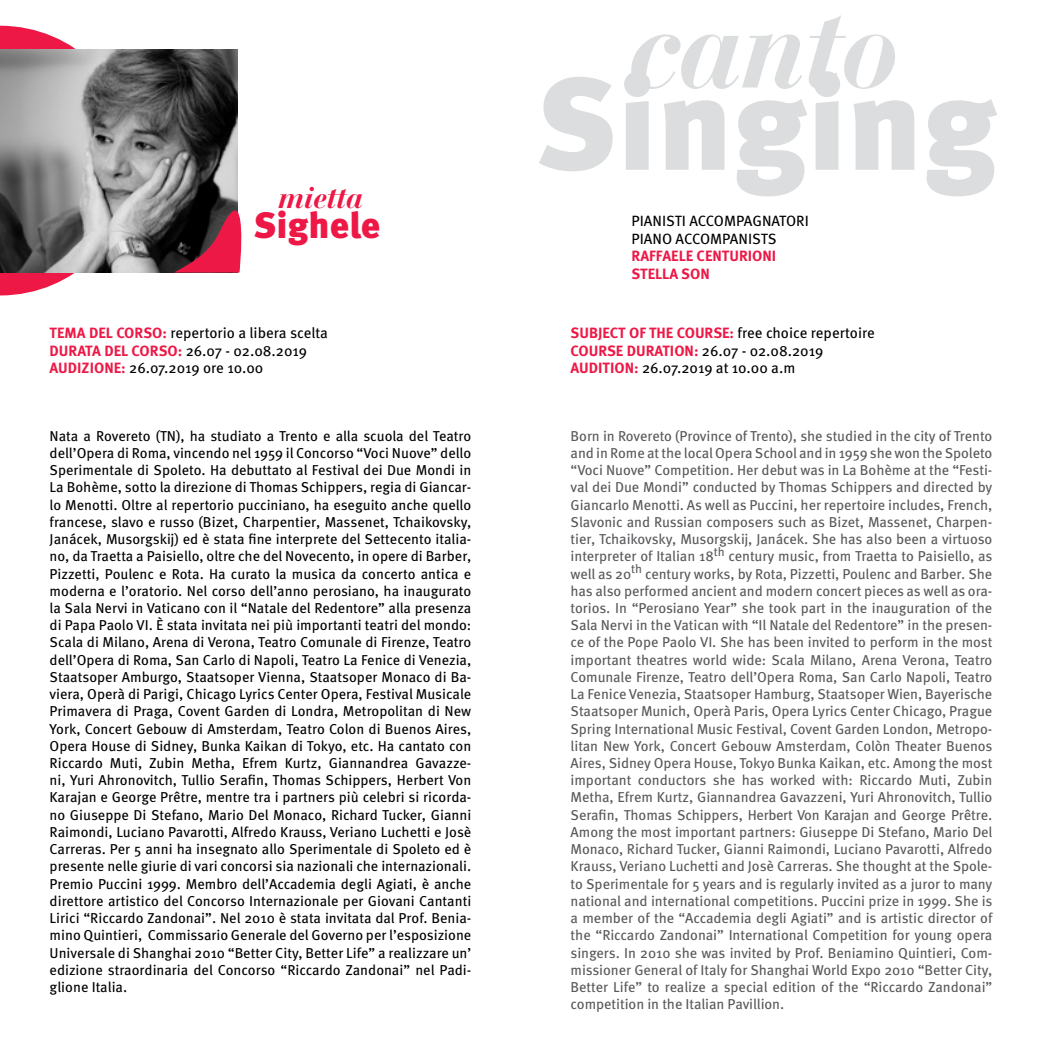
<style>
.page{position:relative;width:1042px;height:1042px;background:#fff}
.page>*{position:absolute;margin:0;border:0;box-sizing:border-box;transform-origin:0 0}
.t1{font:900 131.25px "Meta Pro";color:#dcddde}
.t2{font:italic 700 119px "Bauer Bodoni Std";letter-spacing:-.025em;color:#dcddde}
.t3{font:900 36.75px "Meta Pro";color:#ed1846}
.t4{font:italic 700 31.5px "Bauer Bodoni Std";letter-spacing:-.025em;color:#ed1846}
.t5{font:14.88px/17.5px "Meta Pro";color:#000}
.t6{font:700 14.88px/17.5px "Meta Pro";color:#ed1846}
.t7{font:14.35px/17.2px "Meta Pro";letter-spacing:-.005em;color:#58595b;text-align:justify}
.t8{font:14.35px/17.2px "Meta Pro";color:#000;text-align:justify}
.s1{font-weight:700;color:#ed1846}
</style>
<div class="page">
<svg style="left:0;top:26px;width:135px;height:269px"></svg>
<img style="left:0;top:50px;width:238px;height:223px">
<svg style="left:174px;top:167px;width:68px;height:106px;background:#733b47"></svg>
<h3 class="t4" style="left:278px;top:178px;width:87px">mietta</h3>
<h3 class="t3" style="left:254px;top:202px;width:128px">Sighele</h3>
<p class="t5" style="left:50px;top:325px;width:280px"><span class="s1">TEMA DEL CORSO:</span> repertorio a libera scelta<br><span class="s1">DURATA DEL CORSO:</span> 26.07 - 02.08.2019<br><span class="s1">AUDIZIONE:</span> 26.07.2019 ore 10.00</p>
<p class="t8" style="left:50px;top:428px;width:423px">Nata a Rovereto (TN), ha studiato a Trento e alla scuola del Teatro dell’Opera di Roma, vincendo nel 1959 il Concorso “Voci Nuove” dello Sperimentale di Spoleto. Ha debuttato al Festival dei Due Mondi in La Bohème, sotto la direzione di Thomas Schippers, regia di Giancar&shy;lo Menotti. Oltre al repertorio pucciniano, ha eseguito anche quello francese, slavo e russo (Bizet, Charpentier, Massenet, Tchaikovsky, Janácek, Musorgskij) ed è stata fine interprete del Settecento italia&shy;no, da Traetta a Paisiello, oltre che del Novecento, in opere di Barber, Pizzetti, Poulenc e Rota. Ha curato la musica da concerto antica e moderna e l’oratorio. Nel corso dell’anno perosiano, ha inaugurato la Sala Nervi in Vaticano con il “Natale del Redentore” alla presenza di Papa Paolo VI. È stata invitata nei più importanti teatri del mondo:<br>Scala di Milano, Arena di Verona, Teatro Comunale di Firenze, Teatro dell’Opera di Roma, San Carlo di Napoli, Teatro La Fenice di Venezia, Staatsoper Amburgo, Staatsoper Vienna, Staatsoper Monaco di Ba&shy;viera, Operà di Parigi, Chicago Lyrics Center Opera, Festival Musicale Primavera di Praga, Covent Garden di Londra, Metropolitan di New York, Concert Gebouw di Amsterdam, Teatro Colon di Buenos Aires, Opera House di Sidney, Bunka Kaikan di Tokyo, etc. Ha cantato con Riccardo Muti, Zubin Metha, Efrem Kurtz, Giannandrea Gavazze&shy;ni, Yuri Ahronovitch, Tullio Serafin, Thomas Schippers, Herbert Von Karajan e George Prêtre, mentre tra i partners più celebri si ricorda&shy;no Giuseppe Di Stefano, Mario Del Monaco, Richard Tucker, Gianni Raimondi, Luciano Pavarotti, Alfredo Krauss, Veriano Luchetti e Josè Carreras. Per 5 anni ha insegnato allo Sperimentale di Spoleto ed è presente nelle giurie di vari concorsi sia nazionali che internazionali.<br>Premio Puccini 1999. Membro dell’Accademia degli Agiati, è anche direttore artistico del Concorso Internazionale per Giovani Cantanti Lirici “Riccardo Zandonai”. Nel 2010 è stata invitata dal Prof. Benia&shy;mino Quintieri, Commissario Generale del Governo per l’esposizione Universale di Shanghai 2010 “Better City, Better Life” a realizzare un’ edizione straordinaria del Concorso “Riccardo Zandonai” nel Padi&shy;glione Italia.</p>
<h2 class="t2" style="left:629px;top:-27px;width:274px">canto</h2>
<h1 class="t1" style="left:535px;top:41px;width:463px">Singing</h1>
<p class="t5" style="left:631px;top:213px;width:179px">PIANISTI ACCOMPAGNATORI<br>PIANO ACCOMPANISTS</p>
<p class="t6" style="left:631px;top:248px;width:146px">RAFFAELE CENTURIONI<br>STELLA SON</p>
<p class="t5" style="left:570px;top:325px;width:306px"><span class="s1">SUBJECT OF THE COURSE:</span> free choice repertoire<br><span class="s1">COURSE DURATION:</span> 26.07 - 02.08.2019<br><span class="s1">AUDITION:</span> 26.07.2019 at 10.00 a.m</p>
<p class="t7" style="left:570px;top:428px;width:423px">Born in Rovereto (Province of Trento), she studied in the city of Trento and in Rome at the local Opera School and in 1959 she won the Spoleto “Voci Nuove” Competition. Her debut was in La Bohème at the “Festi&shy;val dei Due Mondi” conducted by Thomas Schippers and directed by Giancarlo Menotti. As well as Puccini, her repertoire includes, French, Slavonic and Russian composers such as Bizet, Massenet, Charpen&shy;tier, Tchaikovsky, Musorgskij, Janácek. She has also been a virtuoso interpreter of Italian 18<sup>th</sup> century music, from Traetta to Paisiello, as well as 20<sup>th</sup> century works, by Rota, Pizzetti, Poulenc and Barber. She has also performed ancient and modern concert pieces as well as ora&shy;torios. In “Perosiano Year” she took part in the inauguration of the Sala Nervi in the Vatican with “Il Natale del Redentore” in the presen&shy;ce of the Pope Paolo VI. She has been invited to perform in the most important theatres world wide: Scala Milano, Arena Verona, Teatro Comunale Firenze, Teatro dell’Opera Roma, San Carlo Napoli, Teatro La Fenice Venezia, Staatsoper Hamburg, Staatsoper Wien, Bayerische Staatsoper Munich, Operà Paris, Opera Lyrics Center Chicago, Prague Spring International Music Festival, Covent Garden London, Metropo&shy;litan New York, Concert Gebouw Amsterdam, Colòn Theater Buenos Aires, Sidney Opera House, Tokyo Bunka Kaikan, etc. Among the most important conductors she has worked with: Riccardo Muti, Zubin Metha, Efrem Kurtz, Giannandrea Gavazzeni, Yuri Ahronovitch, Tullio Serafin, Thomas Schippers, Herbert Von Karajan and George Prêtre.<br>Among the most important partners: Giuseppe Di Stefano, Mario Del Monaco, Richard Tucker, Gianni Raimondi, Luciano Pavarotti, Alfredo Krauss, Veriano Luchetti and Josè Carreras. She thought at the Spole&shy;to Sperimentale for 5 years and is regularly invited as a juror to many national and international competitions. Puccini prize in 1999. She is a member of the “Accademia degli Agiati” and is artistic director of the “Riccardo Zandonai” International Competition for young opera singers. In 2010 she was invited by Prof. Beniamino Quintieri, Com&shy;missioner General of Italy for Shanghai World Expo 2010 “Better City, Better Life” to realize a special edition of the “Riccardo Zandonai” competition in the Italian Pavillion.</p>
</div>
